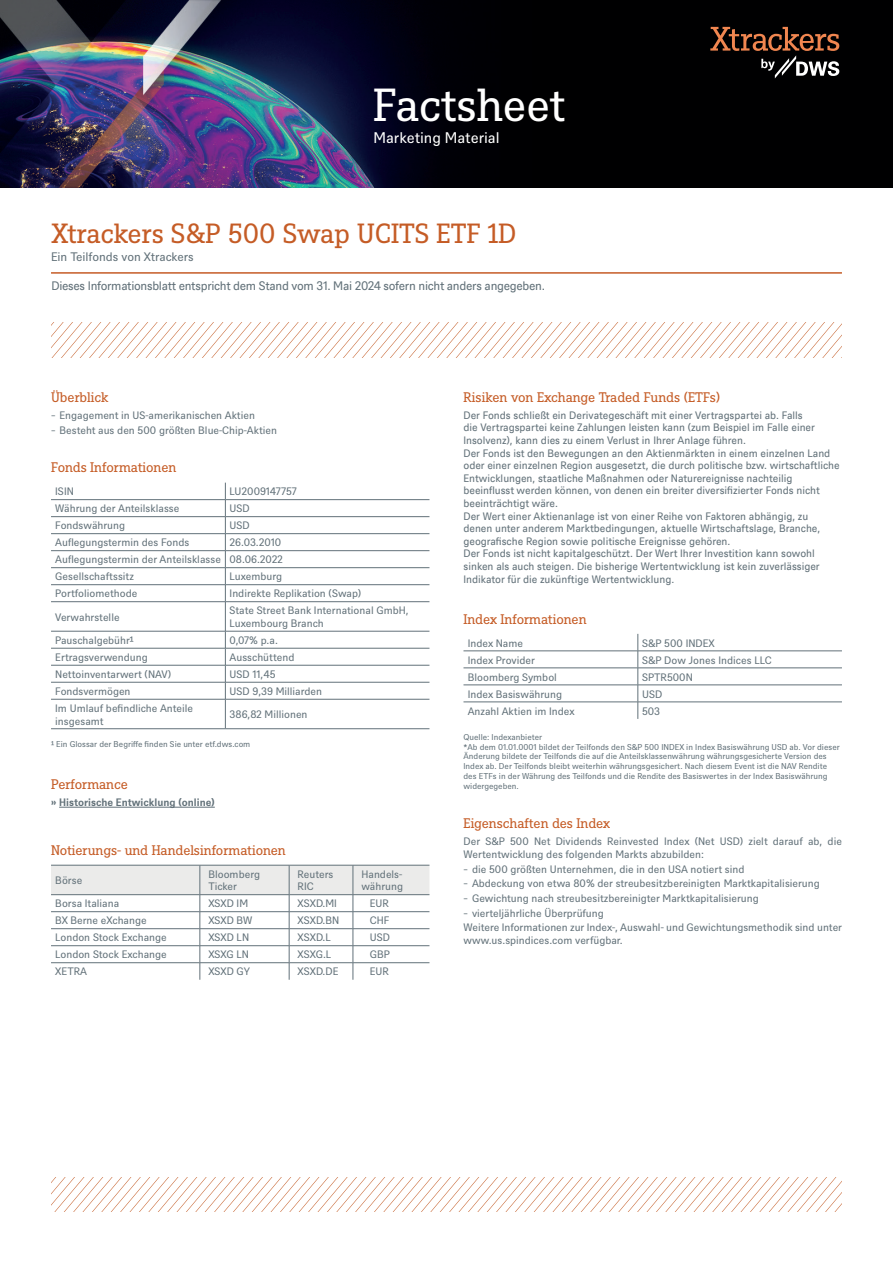
<style>
.page{position:relative;width:893px;height:1263px;background:#fff}
.page>*{position:absolute;margin:0;border:0;box-sizing:border-box;transform-origin:0 0}
.t1{font:45px "DWS Slab";letter-spacing:-.01em;color:#fff}
.t2{font:27px "DWS Slab";color:#c55c26}
.t3{font:15px "DWS Sans";color:#fff}
.t4{font:13.5px "DWS Slab";letter-spacing:-.01em;color:#c55c26}
.t5{font:12px "DWS Sans TT";letter-spacing:-.025em;color:#627179}
.t6{font:12px "DWS Sans";color:#627179}
.t7{font:10.5px/12.6px "DWS Sans";color:#627179}
.t8{font:10.5px/12.6px "DWS Sans TT";letter-spacing:-.005em;color:#627179}
.t9{font:700 10.5px "DWS Sans";color:#627179}
.t10{font:8.25px/9.9px "DWS Sans";color:#627179}
</style>
<div class="page">
<hr style="left:59px;top:807px;width:156px;height:1px;background:#627179">
<hr style="left:51px;top:499px;width:174px;height:1px;background:#627179">
<hr style="left:225px;top:499px;width:204px;height:1px;background:#627179">
<hr style="left:51px;top:516px;width:174px;height:1px;background:#627179">
<hr style="left:225px;top:516px;width:204px;height:1px;background:#627179">
<hr style="left:51px;top:533px;width:174px;height:1px;background:#627179">
<hr style="left:225px;top:533px;width:204px;height:1px;background:#627179">
<hr style="left:51px;top:550px;width:174px;height:1px;background:#627179">
<hr style="left:225px;top:550px;width:204px;height:1px;background:#627179">
<hr style="left:51px;top:567px;width:174px;height:1px;background:#627179">
<hr style="left:225px;top:567px;width:204px;height:1px;background:#627179">
<hr style="left:51px;top:584px;width:174px;height:1px;background:#627179">
<hr style="left:225px;top:584px;width:204px;height:1px;background:#627179">
<hr style="left:51px;top:601px;width:174px;height:1px;background:#627179">
<hr style="left:225px;top:601px;width:204px;height:1px;background:#627179">
<hr style="left:51px;top:631px;width:174px;height:1px;background:#627179">
<hr style="left:225px;top:631px;width:204px;height:1px;background:#627179">
<hr style="left:51px;top:648px;width:174px;height:1px;background:#627179">
<hr style="left:225px;top:648px;width:204px;height:1px;background:#627179">
<hr style="left:51px;top:665px;width:174px;height:1px;background:#627179">
<hr style="left:51px;top:682px;width:174px;height:1px;background:#627179">
<hr style="left:51px;top:699px;width:174px;height:1px;background:#627179">
<hr style="left:51px;top:728px;width:174px;height:1px;background:#627179">
<hr style="left:225px;top:665px;width:204px;height:1px;background:#627179">
<hr style="left:225px;top:682px;width:204px;height:1px;background:#627179">
<hr style="left:225px;top:699px;width:204px;height:1px;background:#627179">
<hr style="left:225px;top:728px;width:204px;height:1px;background:#627179">
<svg style="left:225px;top:483px;width:1px;height:245px"></svg>
<svg style="left:51px;top:865px;width:378px;height:115px"></svg>
<hr style="left:463px;top:651px;width:175px;height:1px;background:#627179">
<hr style="left:638px;top:651px;width:204px;height:1px;background:#627179">
<hr style="left:463px;top:668px;width:175px;height:1px;background:#627179">
<hr style="left:638px;top:668px;width:204px;height:1px;background:#627179">
<hr style="left:463px;top:685px;width:175px;height:1px;background:#627179">
<hr style="left:638px;top:685px;width:204px;height:1px;background:#627179">
<hr style="left:463px;top:702px;width:175px;height:1px;background:#627179">
<hr style="left:638px;top:702px;width:204px;height:1px;background:#627179">
<svg style="left:638px;top:634px;width:1px;height:85px"></svg>
<hr style="left:51px;top:272px;width:791px;height:2px;background:#c55c26">
<svg style="left:52px;top:322px;width:790px;height:35px"></svg>
<img style="left:0;top:0;width:893px;height:188px">
<svg style="left:710px;top:27px;width:129px;height:51px"></svg>
<svg style="left:51px;top:1177px;width:791px;height:35px"></svg>
<h1 class="t1" style="left:373px;top:74px;width:193px">Factsheet</h1>
<h3 class="t3" style="left:373px;top:127px;width:128px">Marketing Material</h3>
<h2 class="t2" style="left:51px;top:215px;width:467px">Xtrackers S&amp;P 500 Swap UCITS ETF 1D</h2>
<p class="t6" style="left:51px;top:249px;width:144px">Ein Teilfonds von Xtrackers</p>
<p class="t5" style="left:51px;top:278px;width:495px">Dieses Informationsblatt entspricht dem Stand vom 31. Mai 2024 sofern nicht anders angegeben.</p>
<p class="t4" style="left:51px;top:388px;width:59px">Überblick</p>
<p class="t7" style="left:51px;top:407px;width:228px;line-height:14.7px">̵ Engagement in US-amerikanischen Aktien<br>̵ Besteht aus den 500 größten Blue-Chip-Aktien</p>
<p class="t4" style="left:51px;top:458px;width:127px">Fonds Informationen</p>
<p class="t7" style="left:55px;top:485px;width:20px">ISIN</p>
<p class="t7" style="left:230px;top:485px;width:69px">LU2009147757</p>
<p class="t7" style="left:55px;top:502px;width:126px">Währung der Anteilsklasse</p>
<p class="t7" style="left:230px;top:502px;width:22px">USD</p>
<p class="t7" style="left:55px;top:519px;width:71px">Fondswährung</p>
<p class="t7" style="left:230px;top:519px;width:22px">USD</p>
<p class="t7" style="left:55px;top:536px;width:136px">Auflegungstermin des Fonds</p>
<p class="t7" style="left:55px;top:533px;width:229px;line-height:17px;text-indent:174px">26.03.2010<br>Auflegungstermin der Anteilsklasse 08.06.2022<br>Gesellschaftssitz</p>
<p class="t7" style="left:230px;top:570px;width:54px">Luxemburg</p>
<p class="t7" style="left:55px;top:587px;width:84px">Portfoliomethode</p>
<p class="t7" style="left:230px;top:587px;width:133px">Indirekte Replikation (Swap)</p>
<p class="t7" style="left:55px;top:610px;width:66px">Verwahrstelle</p>
<p class="t7" style="left:230px;top:604px;width:181px">State Street Bank International GmbH,<br>Luxembourg Branch</p>
<p class="t7" style="left:55px;top:633px;width:80px">Pauschalgebühr¹</p>
<p class="t7" style="left:230px;top:633px;width:50px">0,07% p.a.</p>
<p class="t7" style="left:55px;top:650px;width:94px">Ertragsverwendung</p>
<p class="t7" style="left:230px;top:650px;width:66px">Ausschüttend</p>
<p class="t7" style="left:55px;top:667px;width:117px">Nettoinventarwert (NAV)</p>
<p class="t7" style="left:230px;top:667px;width:47px">USD 11,45</p>
<p class="t7" style="left:55px;top:684px;width:77px">Fondsvermögen</p>
<p class="t7" style="left:230px;top:684px;width:94px">USD 9,39 Milliarden</p>
<p class="t7" style="left:55px;top:701px;width:139px">Im Umlauf befindliche Anteile insgesamt</p>
<p class="t7" style="left:230px;top:707px;width:79px">386,82 Millionen</p>
<p class="t10" style="left:51px;top:738px;width:201px">¹ Ein Glossar der Begriffe finden Sie unter etf.dws.com</p>
<p class="t4" style="left:51px;top:775px;width:78px">Performance</p>
<p class="t9" style="left:51px;top:795px;width:165px">» Historische Entwicklung (online)</p>
<p class="t4" style="left:51px;top:841px;width:236px">Notierungs- und Handelsinformationen</p>
<p class="t7" style="left:55px;top:873px;width:29px">Börse</p>
<p class="t7" style="left:208px;top:867px;width:53px">Bloomberg<br>Ticker</p>
<p class="t7" style="left:298px;top:867px;width:37px">Reuters<br>RIC</p>
<p class="t7" style="left:361px;top:867px;width:43px">Handels&shy;währung</p>
<p class="t7" style="left:55px;top:897px;width:66px">Borsa Italiana</p>
<p class="t7" style="left:208px;top:897px;width:41px">XSXD IM</p>
<p class="t7" style="left:298px;top:897px;width:41px">XSXD.MI</p>
<p class="t7" style="left:370px;top:897px;width:20px">EUR</p>
<p class="t7" style="left:55px;top:914px;width:93px">BX Berne eXchange</p>
<p class="t7" style="left:208px;top:914px;width:46px">XSXD BW</p>
<p class="t7" style="left:298px;top:914px;width:43px">XSXD.BN</p>
<p class="t7" style="left:370px;top:914px;width:21px">CHF</p>
<p class="t7" style="left:55px;top:931px;width:113px">London Stock Exchange</p>
<p class="t7" style="left:208px;top:931px;width:42px">XSXD LN</p>
<p class="t7" style="left:298px;top:931px;width:35px">XSXD.L</p>
<p class="t7" style="left:370px;top:931px;width:22px">USD</p>
<p class="t7" style="left:55px;top:948px;width:113px">London Stock Exchange</p>
<p class="t7" style="left:208px;top:948px;width:42px">XSXG LN</p>
<p class="t7" style="left:298px;top:948px;width:35px">XSXG.L</p>
<p class="t7" style="left:370px;top:948px;width:22px">GBP</p>
<p class="t7" style="left:55px;top:965px;width:33px">XETRA</p>
<p class="t7" style="left:208px;top:965px;width:43px">XSXD GY</p>
<p class="t7" style="left:298px;top:965px;width:42px">XSXD.DE</p>
<p class="t7" style="left:370px;top:965px;width:20px">EUR</p>
<p class="t4" style="left:463px;top:388px;width:258px">Risiken von Exchange Traded Funds (ETFs)</p>
<p class="t8" style="left:463px;top:408px;width:378px">Der Fonds schließt ein Derivategeschäft mit einer Vertragspartei ab. Falls<br>die Vertragspartei keine Zahlungen leisten kann (zum Beispiel im Falle einer Insolvenz), kann dies zu einem Verlust in Ihrer Anlage führen.<br>Der Fonds ist den Bewegungen an den Aktienmärkten in einem einzelnen Land oder einer einzelnen Region ausgesetzt, die durch politische bzw. wirtschaftliche Entwicklungen, staatliche Maßnahmen oder Naturereignisse nachteilig beeinflusst werden können, von denen ein breiter diversifizierter Fonds nicht beeinträchtigt wäre.<br>Der Wert einer Aktienanlage ist von einer Reihe von Faktoren abhängig, zu denen unter anderem Marktbedingungen, aktuelle Wirtschaftslage, Branche, geografische Region sowie politische Ereignisse gehören.<br>Der Fonds ist nicht kapitalgeschützt. Der Wert Ihrer Investition kann sowohl sinken als auch steigen. Die bisherige Wertentwicklung ist kein zuverlässiger Indikator für die zukünftige Wertentwicklung.</p>
<p class="t4" style="left:463px;top:610px;width:125px">Index Informationen</p>
<p class="t7" style="left:468px;top:636px;width:57px">Index Name</p>
<p class="t7" style="left:642px;top:636px;width:74px">S&amp;P 500 INDEX</p>
<p class="t7" style="left:468px;top:653px;width:69px">Index Provider</p>
<p class="t7" style="left:642px;top:653px;width:131px">S&amp;P Dow Jones Indices LLC</p>
<p class="t7" style="left:468px;top:670px;width:91px">Bloomberg Symbol</p>
<p class="t7" style="left:642px;top:670px;width:52px">SPTR500N</p>
<p class="t7" style="left:468px;top:687px;width:96px">Index Basiswährung</p>
<p class="t7" style="left:642px;top:687px;width:22px">USD</p>
<p class="t7" style="left:468px;top:704px;width:108px">Anzahl Aktien im Index</p>
<p class="t7" style="left:642px;top:704px;width:19px">503</p>
<p class="t10" style="left:463px;top:731px;width:378px">Quelle: Indexanbieter<br>*Ab dem 01.01.0001 bildet der Teilfonds den S&amp;P 500 INDEX in Index Basiswährung USD ab. Vor dieser Änderung bildete der Teilfonds die auf die Anteilsklassenwährung währungsgesicherte Version des Index ab. Der Teilfonds bleibt weiterhin währungsgesichert. Nach diesem Event ist die NAV Rendite des ETFs in der Währung des Teilfonds und die Rendite des Basiswertes in der Index Basiswährung widergegeben.</p>
<p class="t4" style="left:463px;top:814px;width:148px">Eigenschaften des Index</p>
<p class="t7" style="left:463px;top:834px;width:380px">Der S&amp;P 500 Net Dividends Reinvested Index (Net USD) zielt darauf ab, die<br>Wertentwicklung des folgenden Markts abzubilden:</p>
<p class="t7" style="left:463px;top:861px;width:380px;line-height:14.7px">̵ die 500 größten Unternehmen, die in den USA notiert sind<br>̵ Abdeckung von etwa 80% der streubesitzbereinigten Marktkapitalisierung<br>̵ Gewichtung nach streubesitzbereinigter Marktkapitalisierung<br>̵ vierteljährliche Überprüfung<br>Weitere Informationen zur Index-, Auswahl- und Gewichtungsmethodik sind unter</p>
<p class="t7" style="left:463px;top:933px;width:161px">www.us.spindices.com verfügbar.</p>
</div>
